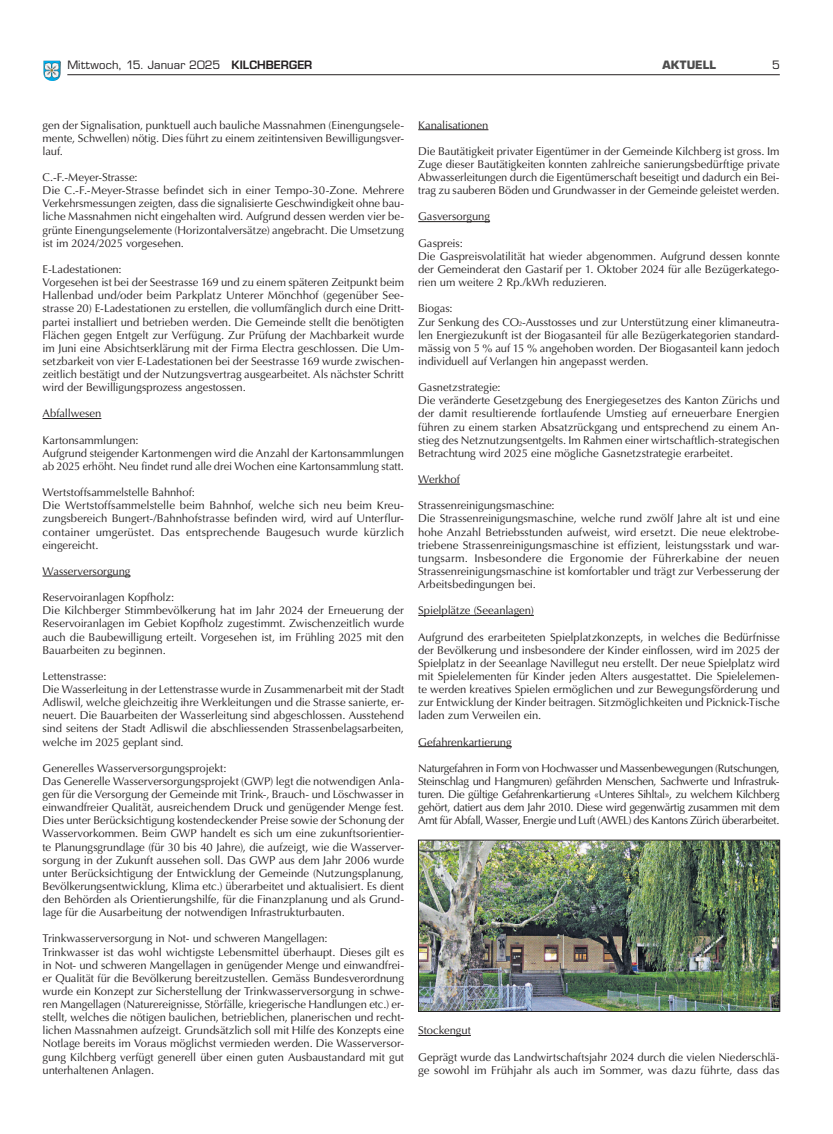
<style>
.page{position:relative;width:833px;height:1134px;background:#fff}
.page>*{position:absolute;margin:0;border:0;box-sizing:border-box;transform-origin:0 0}
.t1{font:11.25px/13.1px "Optima LT";letter-spacing:-.005em;color:#231f20}
.t2{font:11.25px "Eurostile LT";letter-spacing:.01em;color:#231f20}
.t3{font:700 11.25px "Eurostile LT";letter-spacing:.01em;color:#4d4d4d}
.s1{font-weight:600}
.s2{font-size:6.5px}
</style>
<div class="page">
<img style="left:43px;top:61px;width:18px;height:20px">
<hr style="left:67px;top:74px;width:713px;height:1px;background:#231f20">
<hr style="left:43px;top:418px;width:58px;height:1px;background:#231f20">
<hr style="left:43px;top:576px;width:88px;height:1px;background:#231f20">
<hr style="left:418px;top:129px;width:70px;height:1px;background:#231f20">
<hr style="left:418px;top:221px;width:72px;height:1px;background:#231f20">
<hr style="left:418px;top:484px;width:42px;height:1px;background:#231f20">
<hr style="left:418px;top:615px;width:116px;height:1px;background:#231f20">
<hr style="left:418px;top:746px;width:94px;height:1px;background:#231f20">
<hr style="left:418px;top:1035px;width:53px;height:1px;background:#231f20">
<img style="left:420px;top:842px;width:358px;height:168px">
<div style="left:418px;top:840px;width:362px;height:172px;border:1px solid #231f20"></div>
<p class="t2" style="left:67px;top:58px;width:246px">Mittwoch, 15. Januar 2025 <span class="s1">KILCHBERGER</span></p>
<p class="t3" style="left:662px;top:60px;width:55px">AKTUELL</p>
<p class="t2" style="left:772px;top:58px;width:9px">5</p>
<p class="t1" style="left:43px;top:120px;width:363px;text-align:justify">gen der Signalisation, punktuell auch bauliche Massnahmen (Einengungsele&shy;mente, Schwellen) nötig. Dies führt zu einem zeitintensiven Bewilligungsver&shy;lauf.</p>
<p class="t1" style="left:43px;top:172px;width:363px">C.-F.-Meyer-Strasse:<br>Die C.-F.-Meyer-Strasse befindet sich in einer Tempo-30-Zone. Mehrere Verkehrsmessungen zeigten, dass die signalisierte Geschwindigkeit ohne bau&shy;liche Massnahmen nicht eingehalten wird. Aufgrund dessen werden vier be&shy;grünte Einengungselemente (Horizontalversätze) angebracht. Die Umsetzung ist im 2024/2025 vorgesehen.</p>
<p class="t1" style="left:43px;top:264px;width:363px">E-Ladestationen:<br>Vorgesehen ist bei der Seestrasse 169 und zu einem späteren Zeitpunkt beim Hallenbad und/oder beim Parkplatz Unterer Mönchhof (gegenüber See&shy;strasse 20) E-Ladestationen zu erstellen, die vollumfänglich durch eine Dritt&shy;partei installiert und betrieben werden. Die Gemeinde stellt die benötigten Flächen gegen Entgelt zur Verfügung. Zur Prüfung der Machbarkeit wurde im Juni eine Absichtserklärung mit der Firma Electra geschlossen. Die Um&shy;setzbarkeit von vier E-Ladestationen bei der Seestrasse 169 wurde zwischen&shy;zeitlich bestätigt und der Nutzungsvertrag ausgearbeitet. Als nächster Schritt wird der Bewilligungsprozess angestossen.</p>
<p class="t1" style="left:43px;top:408px;width:60px">Abfallwesen</p>
<p class="t1" style="left:43px;top:435px;width:363px">Kartonsammlungen:<br>Aufgrund steigender Kartonmengen wird die Anzahl der Kartonsammlungen ab 2025 erhöht. Neu findet rund alle drei Wochen eine Kartonsammlung statt.</p>
<p class="t1" style="left:43px;top:487px;width:363px">Wertstoffsammelstelle Bahnhof:<br>Die Wertstoffsammelstelle beim Bahnhof, welche sich neu beim Kreu&shy;zungsbereich Bungert-/Bahnhofstrasse befinden wird, wird auf Unterflur&shy;container umgerüstet. Das entsprechende Baugesuch wurde kürzlich eingereicht.</p>
<p class="t1" style="left:43px;top:566px;width:90px">Wasserversorgung</p>
<p class="t1" style="left:43px;top:592px;width:363px">Reservoiranlagen Kopfholz:<br>Die Kilchberger Stimmbevölkerung hat im Jahr 2024 der Erneuerung der Reservoiranlagen im Gebiet Kopfholz zugestimmt. Zwischenzeitlich wurde auch die Baubewilligung erteilt. Vorgesehen ist, im Frühling 2025 mit den Bauarbeiten zu beginnen.</p>
<p class="t1" style="left:43px;top:671px;width:363px">Lettenstrasse:<br>Die Wasserleitung in der Lettenstrasse wurde in Zusammenarbeit mit der Stadt Adliswil, welche gleichzeitig ihre Werkleitungen und die Strasse sanierte, er&shy;neuert. Die Bauarbeiten der Wasserleitung sind abgeschlossen. Ausstehend sind seitens der Stadt Adliswil die abschliessenden Strassenbelagsarbeiten, welche im 2025 geplant sind.</p>
<p class="t1" style="left:43px;top:763px;width:363px">Generelles Wasserversorgungsprojekt:<br>Das Generelle Wasserversorgungsprojekt (GWP) legt die notwendigen Anla&shy;gen für die Versorgung der Gemeinde mit Trink-, Brauch- und Löschwasser in einwandfreier Qualität, ausreichendem Druck und genügender Menge fest.<br>Dies unter Berücksichtigung kostendeckender Preise sowie der Schonung der Wasservorkommen. Beim GWP handelt es sich um eine zukunftsorientier&shy;te Planungsgrundlage (für 30 bis 40 Jahre), die aufzeigt, wie die Wasserver&shy;sorgung in der Zukunft aussehen soll. Das GWP aus dem Jahr 2006 wurde unter Berücksichtigung der Entwicklung der Gemeinde (Nutzungsplanung, Bevölkerungsentwicklung, Klima etc.) überarbeitet und aktualisiert. Es dient den Behörden als Orientierungshilfe, für die Finanzplanung und als Grund&shy;lage für die Ausarbeitung der notwendigen Infrastrukturbauten.</p>
<p class="t1" style="left:43px;top:933px;width:363px">Trinkwasserversorgung in Not- und schweren Mangellagen:<br>Trinkwasser ist das wohl wichtigste Lebensmittel überhaupt. Dieses gilt es in Not- und schweren Mangellagen in genügender Menge und einwandfrei&shy;er Qualität für die Bevölkerung bereitzustellen. Gemäss Bundesverordnung wurde ein Konzept zur Sicherstellung der Trinkwasserversorgung in schwe&shy;ren Mangellagen (Naturereignisse, Störfälle, kriegerische Handlungen etc.) er&shy;stellt, welches die nötigen baulichen, betrieblichen, planerischen und recht&shy;lichen Massnahmen aufzeigt. Grundsätzlich soll mit Hilfe des Konzepts eine Notlage bereits im Voraus möglichst vermieden werden. Die Wasserversor&shy;gung Kilchberg verfügt generell über einen guten Ausbaustandard mit gut unterhaltenen Anlagen.</p>
<p class="t1" style="left:418px;top:120px;width:72px">Kanalisationen</p>
<p class="t1" style="left:418px;top:146px;width:363px;text-align:justify">Die Bautätigkeit privater Eigentümer in der Gemeinde Kilchberg ist gross. Im Zuge dieser Bautätigkeiten konnten zahlreiche sanierungsbedürftige private Abwasserleitungen durch die Eigentümerschaft beseitigt und dadurch ein Bei&shy;trag zu sauberen Böden und Grundwasser in der Gemeinde geleistet werden.</p>
<p class="t1" style="left:418px;top:212px;width:73px">Gasversorgung</p>
<p class="t1" style="left:418px;top:238px;width:363px">Gaspreis:<br>Die Gaspreisvolatilität hat wieder abgenommen. Aufgrund dessen konnte der Gemeinderat den Gastarif per 1. Oktober 2024 für alle Bezügerkatego&shy;rien um weitere 2 Rp./kWh reduzieren.</p>
<p class="t1" style="left:418px;top:303px;width:363px">Biogas:<br>Zur Senkung des CO<span class="s2">2</span>-Ausstosses und zur Unterstützung einer klimaneutra&shy;len Energiezukunft ist der Biogasanteil für alle Bezügerkategorien standard&shy;mässig von 5 % auf 15 % angehoben worden. Der Biogasanteil kann jedoch individuell auf Verlangen hin angepasst werden.</p>
<p class="t1" style="left:418px;top:382px;width:363px">Gasnetzstrategie:<br>Die veränderte Gesetzgebung des Energiegesetzes des Kanton Zürichs und der damit resultierende fortlaufende Umstieg auf erneuerbare Energien führen zu einem starken Absatzrückgang und entsprechend zu einem An&shy;stieg des Netznutzungsentgelts. Im Rahmen einer wirtschaftlich-strategischen Betrachtung wird 2025 eine mögliche Gasnetzstrategie erarbeitet.</p>
<p class="t1" style="left:418px;top:474px;width:43px">Werkhof</p>
<p class="t1" style="left:418px;top:500px;width:363px">Strassenreinigungsmaschine:<br>Die Strassenreinigungsmaschine, welche rund zwölf Jahre alt ist und eine hohe Anzahl Betriebsstunden aufweist, wird ersetzt. Die neue elektrobe&shy;triebene Strassenreinigungsmaschine ist effizient, leistungsstark und war&shy;tungsarm. Insbesondere die Ergonomie der Führerkabine der neuen Strassenreinigungsmaschine ist komfortabler und trägt zur Verbesserung der Arbeitsbedingungen bei.</p>
<p class="t1" style="left:418px;top:605px;width:117px">Spielplätze (Seeanlagen)</p>
<p class="t1" style="left:418px;top:632px;width:363px;text-align:justify">Aufgrund des erarbeiteten Spielplatzkonzepts, in welches die Bedürfnisse der Bevölkerung und insbesondere der Kinder einflossen, wird im 2025 der Spielplatz in der Seeanlage Navillegut neu erstellt. Der neue Spielplatz wird mit Spielelementen für Kinder jeden Alters ausgestattet. Die Spielelemen&shy;te werden kreatives Spielen ermöglichen und zur Bewegungsförderung und zur Entwicklung der Kinder beitragen. Sitzmöglichkeiten und Picknick-Tische laden zum Verweilen ein.</p>
<p class="t1" style="left:418px;top:737px;width:95px">Gefahrenkartierung</p>
<p class="t1" style="left:418px;top:763px;width:363px;text-align:justify">Naturgefahren in Form von Hochwasser und Massenbewegungen (Rutschungen, Steinschlag und Hangmuren) gefährden Menschen, Sachwerte und Infrastruk&shy;turen. Die gültige Gefahrenkartierung «Unteres Sihltal», zu welchem Kilchberg gehört, datiert aus dem Jahr 2010. Diese wird gegenwärtig zusammen mit dem Amt für Abfall, Wasser, Energie und Luft (AWEL) des Kantons Zürich überarbeitet.</p>
<p class="t1" style="left:418px;top:1025px;width:54px">Stockengut</p>
<p class="t1" style="left:418px;top:1052px;width:363px">Geprägt wurde das Landwirtschaftsjahr 2024 durch die vielen Niederschlä&shy;ge sowohl im Frühjahr als auch im Sommer, was dazu führte, dass das</p>
</div>
